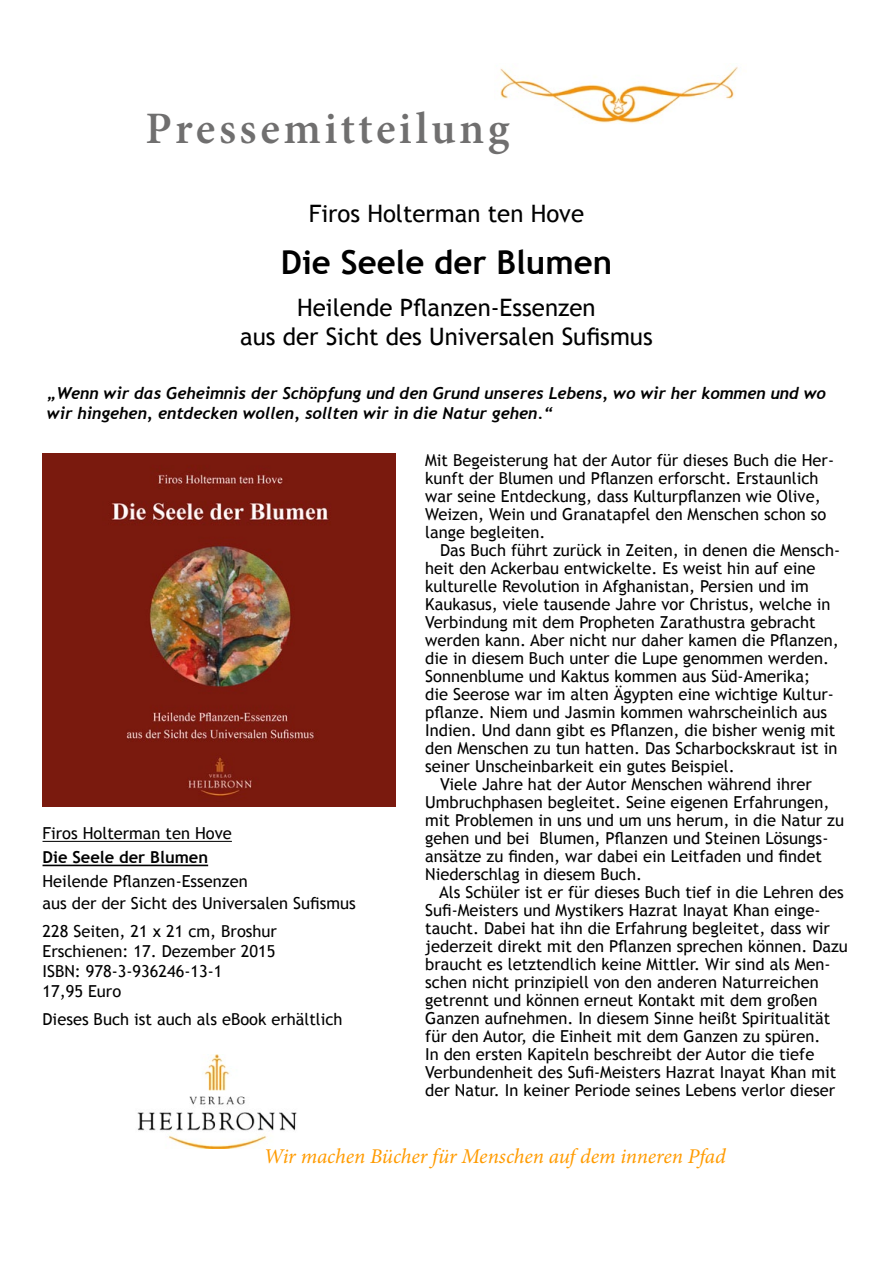
<style>
.page{position:relative;width:893px;height:1263px;background:#fff}
.page>*{position:absolute;margin:0;border:0;box-sizing:border-box;transform-origin:0 0}
.t1{font:600 45px "Minion Pro";letter-spacing:.075em;color:#706f6f}
.t2{font:700 33px "Trebuchet MS";color:#000}
.t3{font:24px/28.8px "Trebuchet MS";color:#000;text-align:center}
.t4{font:italic 21px "Minion Pro";letter-spacing:-.005em;color:#ff9b00}
.t5{font:16.5px/18px "Trebuchet MS";color:#000}
.t6{font:italic 700 16.5px/19.8px "Trebuchet";color:#000}
.t7{font:700 16.5px "Trebuchet MS";color:#000}
</style>
<div class="page">
<img style="left:500px;top:67px;width:238px;height:56px">
<img style="left:137px;top:1054px;width:160px;height:94px">
<img style="left:43px;top:454px;width:352px;height:353px">
<hr style="left:43px;top:841px;width:189px;height:1px;background:#000">
<hr style="left:43px;top:865px;width:165px;height:1px;background:#000">
<h1 class="t1" style="left:146px;top:98px;width:365px">Pressemitteilung</h1>
<h3 class="t3" style="left:309px;top:199px;width:277px">Firos Holterman ten Hove</h3>
<h2 class="t2" style="left:281px;top:242px;width:333px">Die Seele der Blumen</h2>
<h3 class="t3" style="left:240px;top:293px;width:414px">Heilende Pflanzen-Essenzen<br>aus der Sicht des Universalen Sufismus</h3>
<p class="t6" style="left:47px;top:384px;width:781px">„Wenn wir das Geheimnis der Schöpfung und den Grund unseres Lebens, wo wir her kommen und wo wir hingehen, entdecken wollen, sollten wir in die Natur gehen.“</p>
<p class="t5" style="left:43px;top:825px;width:191px">Firos Holterman ten Hove</p>
<p class="t7" style="left:43px;top:847px;width:167px">Die Seele der Blumen</p>
<p class="t5" style="left:43px;top:871px;width:315px;line-height:21.6px">Heilende Pflanzen-Essenzen<br>aus der der Sicht des Universalen Sufismus</p>
<p class="t5" style="left:43px;top:922px;width:236px;line-height:19.8px">228 Seiten, 21 x 21 cm, Broshur<br>Erschienen: 17. Dezember 2015<br>ISBN: 978-3-936246-13-1<br>17,95 Euro</p>
<p class="t5" style="left:43px;top:1010px;width:302px">Dieses Buch ist auch als eBook erhältlich</p>
<p class="t5" style="left:425px;top:451px;width:410px">Mit Begeisterung hat der Autor für dieses Buch die Her&shy;kunft der Blumen und Pflanzen erforscht. Erstaunlich war seine Entdeckung, dass Kulturpflanzen wie Olive, Weizen, Wein und Granatapfel den Menschen schon so lange begleiten.</p>
<p class="t5" style="left:440px;top:541px;width:402px">Das Buch führt zurück in Zeiten, in denen die Mensch-</p>
<p class="t5" style="left:425px;top:559px;width:392px">heit den Ackerbau entwickelte. Es weist hin auf eine</p>
<p class="t5" style="left:425px;top:577px;width:385px">kulturelle Revolution in Afghanistan, Persien und im</p>
<p class="t5" style="left:425px;top:595px;width:407px">Kaukasus, viele tausende Jahre vor Christus, welche in</p>
<p class="t5" style="left:425px;top:613px;width:392px">Verbindung mit dem Propheten Zarathustra gebracht</p>
<p class="t5" style="left:425px;top:631px;width:415px">werden kann. Aber nicht nur daher kamen die Pflanzen,</p>
<p class="t5" style="left:425px;top:649px;width:405px">die in diesem Buch unter die Lupe genommen werden.</p>
<p class="t5" style="left:425px;top:667px;width:387px">Sonnenblume und Kaktus kommen aus Süd-Amerika;</p>
<p class="t5" style="left:425px;top:685px;width:410px">die Seerose war im alten Ägypten eine wichtige Kultur-</p>
<p class="t5" style="left:425px;top:703px;width:403px">pflanze. Niem und Jasmin kommen wahrscheinlich aus</p>
<p class="t5" style="left:425px;top:721px;width:412px">Indien. Und dann gibt es Pflanzen, die bisher wenig mit</p>
<p class="t5" style="left:425px;top:739px;width:414px">den Menschen zu tun hatten. Das Scharbockskraut ist in</p>
<p class="t5" style="left:425px;top:757px;width:311px">seiner Unscheinbarkeit ein gutes Beispiel.</p>
<p class="t5" style="left:440px;top:775px;width:373px">Viele Jahre hat der Autor Menschen während ihrer</p>
<p class="t5" style="left:425px;top:793px;width:406px">Umbruchphasen begleitet. Seine eigenen Erfahrungen,</p>
<p class="t5" style="left:425px;top:811px;width:420px">mit Problemen in uns und um uns herum, in die Natur zu</p>
<p class="t5" style="left:425px;top:829px;width:405px">gehen und bei Blumen, Pflanzen und Steinen Lösungs-</p>
<p class="t5" style="left:425px;top:847px;width:398px">ansätze zu finden, war dabei ein Leitfaden und findet</p>
<p class="t5" style="left:425px;top:865px;width:218px">Niederschlag in diesem Buch.</p>
<p class="t5" style="left:439px;top:883px;width:406px">Als Schüler ist er für dieses Buch tief in die Lehren des</p>
<p class="t5" style="left:425px;top:901px;width:397px">Sufi-Meisters und Mystikers Hazrat Inayat Khan einge-</p>
<p class="t5" style="left:425px;top:919px;width:406px">taucht. Dabei hat ihn die Erfahrung begleitet, dass wir</p>
<p class="t5" style="left:425px;top:937px;width:424px">jederzeit direkt mit den Pflanzen sprechen können. Dazu</p>
<p class="t5" style="left:425px;top:955px;width:407px">braucht es letztendlich keine Mittler. Wir sind als Men-</p>
<p class="t5" style="left:425px;top:973px;width:395px">schen nicht prinzipiell von den anderen Naturreichen</p>
<p class="t5" style="left:425px;top:991px;width:394px">getrennt und können erneut Kontakt mit dem großen</p>
<p class="t5" style="left:425px;top:1009px;width:407px">Ganzen aufnehmen. In diesem Sinne heißt Spiritualität</p>
<p class="t5" style="left:425px;top:1027px;width:397px">für den Autor, die Einheit mit dem Ganzen zu spüren.</p>
<p class="t5" style="left:425px;top:1045px;width:391px">In den ersten Kapiteln beschreibt der Autor die tiefe</p>
<p class="t5" style="left:425px;top:1063px;width:413px">Verbundenheit des Sufi-Meisters Hazrat Inayat Khan mit</p>
<p class="t5" style="left:425px;top:1081px;width:411px">der Natur. In keiner Periode seines Lebens verlor dieser</p>
<p class="t4" style="left:264px;top:1142px;width:463px">Wir machen Bücher für Menschen auf dem inneren Pfad</p>
</div>
